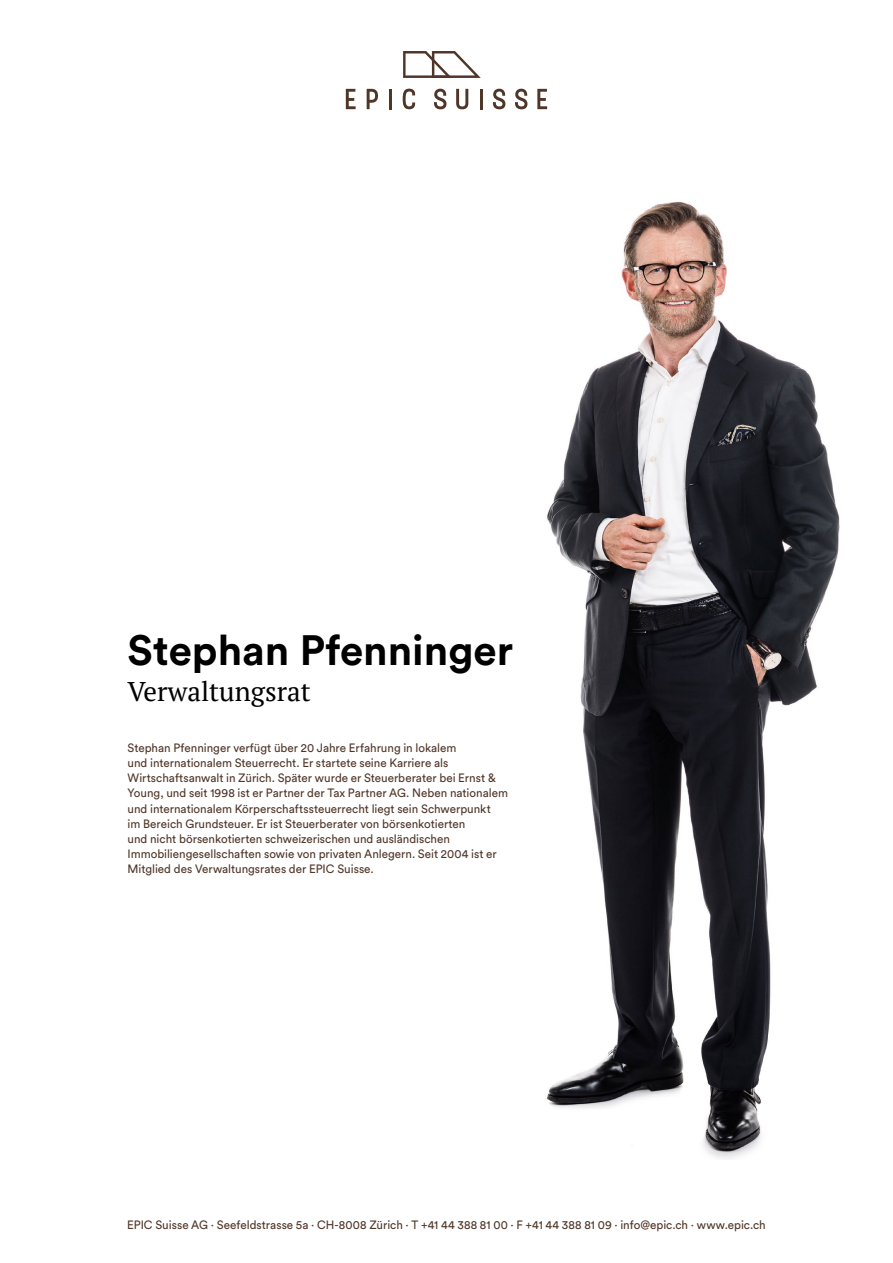
<style>
.page{position:relative;width:893px;height:1263px;background:#fff}
.page>*{position:absolute;margin:0;border:0;box-sizing:border-box;transform-origin:0 0}
.t1{font:700 42px "Circular Std";color:#000}
.t2{font:27px "PT Serif";color:#000}
.t3{font:12px/15px "Circular Std";color:#503629}
</style>
<div class="page">
<svg style="left:346px;top:89px;width:10px;height:20px"></svg>
<svg style="left:367px;top:89px;width:11px;height:20px"></svg>
<hr style="left:389px;top:89px;width:3px;height:20px;background:#503629">
<svg style="left:403px;top:89px;width:12px;height:20px"></svg>
<svg style="left:434px;top:89px;width:12px;height:20px"></svg>
<svg style="left:456px;top:89px;width:12px;height:20px"></svg>
<hr style="left:480px;top:89px;width:2px;height:20px;background:#503629">
<svg style="left:493px;top:89px;width:12px;height:20px"></svg>
<svg style="left:515px;top:89px;width:12px;height:20px"></svg>
<svg style="left:537px;top:89px;width:10px;height:20px"></svg>
<svg style="left:403px;top:51px;width:78px;height:27px"></svg>
<img style="left:547px;top:201px;width:293px;height:958px">
<h1 class="t1" style="left:128px;top:624px;width:387px">Stephan Pfenninger</h1>
<h2 class="t2" style="left:128px;top:674px;width:185px">Verwaltungsrat</h2>
<p class="t3" style="left:128px;top:741px;width:382px">Stephan Pfenninger verfügt über 20 Jahre Erfahrung in lokalem<br>und internationalem Steuerrecht. Er startete seine Karriere als Wirtschaftsanwalt in Zürich. Später wurde er Steuerberater bei Ernst &amp; Young, und seit 1998 ist er Partner der Tax Partner AG. Neben nationalem und internationalem Körperschaftssteuerrecht liegt sein Schwerpunkt<br>im Bereich Grundsteuer. Er ist Steuerberater von börsenkotierten<br>und nicht börsenkotierten schweizerischen und ausländischen Immobiliengesellschaften sowie von privaten Anlegern. Seit 2004 ist er Mitglied des Verwaltungsrates der EPIC Suisse.</p>
<p class="t3" style="left:127px;top:1217px;width:640px">EPIC Suisse AG · Seefeldstrasse 5a · CH-8008 Zürich · T +41 44 388 81 00 · F +41 44 388 81 09 · info@epic.ch · www.epic.ch</p>
</div>
